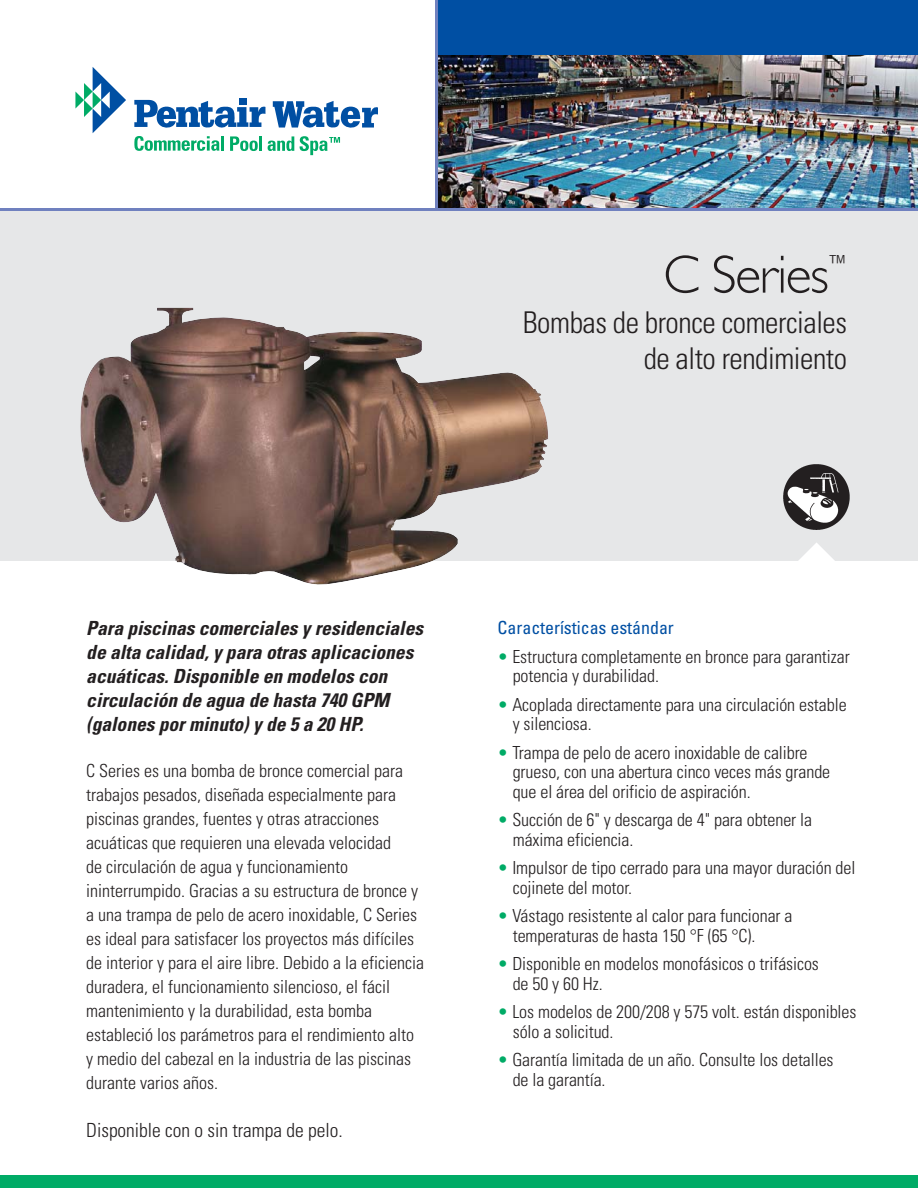
<style>
.page{position:relative;width:918px;height:1188px;background:#fff}
.page>*{position:absolute;margin:0;border:0;box-sizing:border-box;transform-origin:0 0}
.t1{font:300 54px "Gill Sans Std";letter-spacing:-.03em;color:#231f20}
.t2{font:300 condensed 30px/36px "Univers LT Std";letter-spacing:-.015em;color:#231f20;text-align:right}
.t3{font:300 21px "Gill Sans Std";color:#231f20}
.t4{font:italic 700 condensed 19.5px/24px "Univers LT Std";color:#231f20}
.t5{font:300 condensed 19.5px "Univers LT Std";color:#231f20}
.t6{font:300 condensed 18px/24px "Univers LT Std";letter-spacing:-.005em;color:#231f20}
.t7{font:condensed 18px "Univers LT Std";letter-spacing:-.005em;color:#004fa3}
.s1{color:#00ab66}
</style>
<div class="page">
<div style="left:437px;top:0;width:481px;height:61px;background:#004fa3"></div>
<img style="left:438px;top:56px;width:480px;height:152px">
<div style="left:0;top:209px;width:918px;height:352px;background:#e6e7e8"></div>
<hr style="left:0;top:208px;width:918px;height:3px;background:#7081bf">
<hr style="left:435px;top:0;width:3px;height:210px;background:#7081bf">
<svg style="left:798px;top:543px;width:37px;height:18px"></svg>
<div style="left:0;top:1175px;width:918px;height:13px;background:#00ab66"></div>
<div style="left:239px;top:99px;width:7px;height:6px;background:#004fa3"></div>
<svg style="left:75px;top:67px;width:51px;height:66px"></svg>
<svg style="left:134px;top:100px;width:244px;height:55px"></svg>
<hr style="left:221px;top:136px;width:3px;height:15px;background:#00ab66">
<img style="left:80px;top:308px;width:468px;height:277px">
<img style="left:784px;top:464px;width:65px;height:65px">
<h1 class="t1" style="left:663px;top:254px;width:167px">C Series</h1>
<p class="t3" style="left:827px;top:255px;width:21px">™</p>
<h2 class="t2" style="left:523px;top:306px;width:326px">Bombas de bronce comerciales de alto rendimiento</h2>
<p class="t4" style="left:86px;top:617px;width:338px">Para piscinas comerciales y residenciales de alta calidad, y para otras aplicaciones acuáticas. Disponible en modelos con circulación de agua de hasta 740 GPM (galones por minuto) y de 5 a 20 HP.</p>
<p class="t6" style="left:86px;top:759px;width:339px">C Series es una bomba de bronce comercial para trabajos pesados, diseñada especialmente para piscinas grandes, fuentes y otras atracciones acuáticas que requieren una elevada velocidad<br>de circulación de agua y funcionamiento ininterrumpido. Gracias a su estructura de bronce y a una trampa de pelo de acero inoxidable, C Series es ideal para satisfacer los proyectos más difíciles de interior y para el aire libre. Debido a la eficiencia duradera, el funcionamiento silencioso, el fácil mantenimiento y la durabilidad, esta bomba estableció los parámetros para el rendimiento alto y medio del cabezal en la industria de las piscinas durante varios años.</p>
<p class="t5" style="left:86px;top:1120px;width:258px">Disponible con o sin trampa de pelo.</p>
<p class="t7" style="left:498px;top:619px;width:178px">Características estándar</p>
<p class="t6" style="left:513px;top:648px;width:338px;line-height:19.5px;text-indent:-15px"><span class="s1">•</span> Estructura completamente en bronce para garantizar potencia y durabilidad.</p>
<p class="t6" style="left:513px;top:696px;width:335px;line-height:19.5px;text-indent:-15px"><span class="s1">•</span> Acoplada directamente para una circulación estable y silenciosa.</p>
<p class="t6" style="left:513px;top:744px;width:319px;line-height:19.5px;text-indent:-15px"><span class="s1">•</span> Trampa de pelo de acero inoxidable de calibre grueso, con una abertura cinco veces más grande que el área del orificio de aspiración.</p>
<p class="t6" style="left:513px;top:811px;width:301px;line-height:19.5px;text-indent:-15px"><span class="s1">•</span> Succión de 6" y descarga de 4" para obtener la máxima eficiencia.</p>
<p class="t6" style="left:513px;top:859px;width:344px;line-height:19.5px;text-indent:-15px"><span class="s1">•</span> Impulsor de tipo cerrado para una mayor duración del cojinete del motor.</p>
<p class="t6" style="left:513px;top:907px;width:281px;line-height:19.5px;text-indent:-15px"><span class="s1">•</span> Vástago resistente al calor para funcionar a temperaturas de hasta 150 °F (65 °C).</p>
<p class="t6" style="left:513px;top:955px;width:308px;line-height:19.5px;text-indent:-15px"><span class="s1">•</span> Disponible en modelos monofásicos o trifásicos de 50 y 60 Hz.</p>
<p class="t6" style="left:513px;top:1003px;width:345px;line-height:19.5px;text-indent:-15px"><span class="s1">•</span> Los modelos de 200/208 y 575 volt. están disponibles sólo a solicitud.</p>
<p class="t6" style="left:513px;top:1051px;width:322px;line-height:19.5px;text-indent:-15px"><span class="s1">•</span> Garantía limitada de un año. Consulte los detalles de la garantía.</p>
</div>
